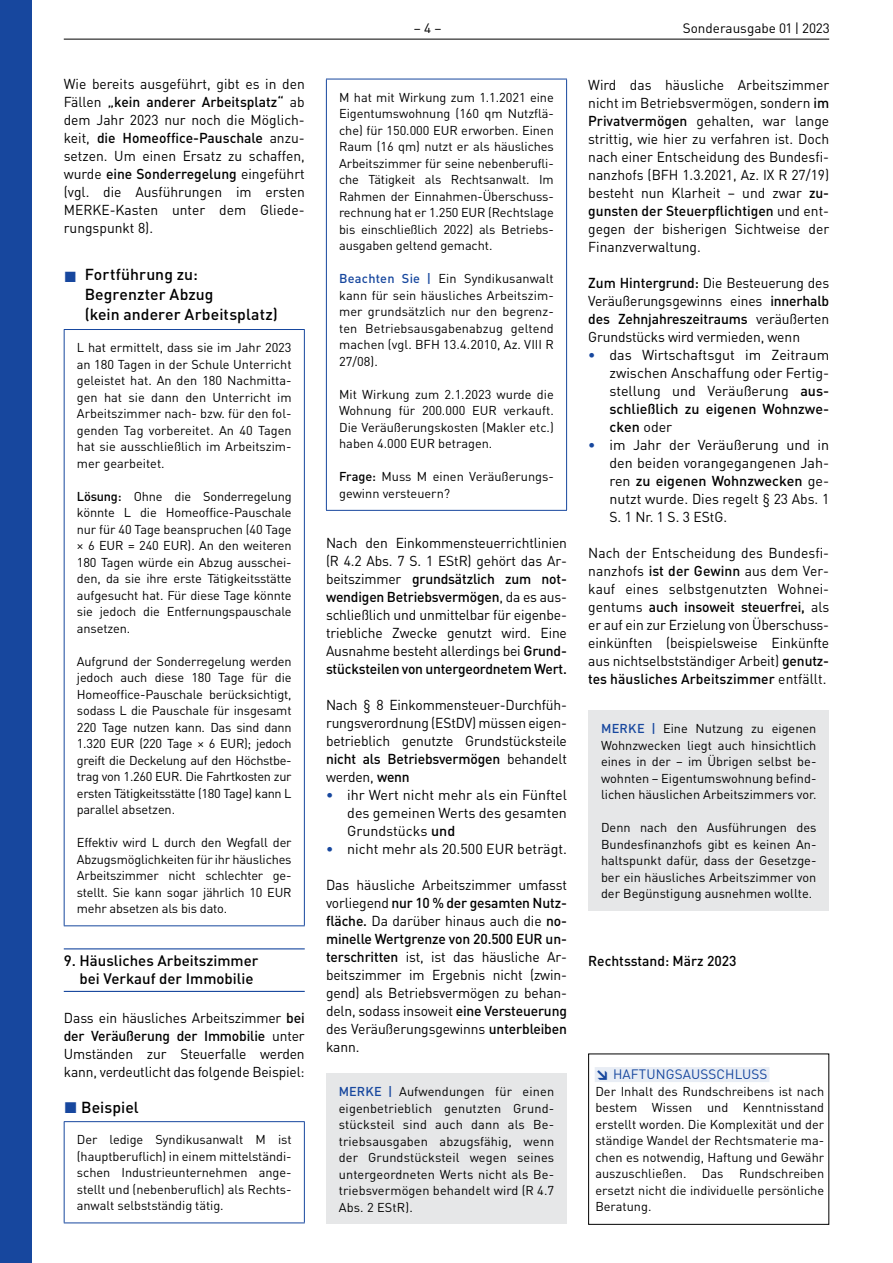
<style>
.page{position:relative;width:893px;height:1263px;background:#fff}
.page>*{position:absolute;margin:0;border:0;box-sizing:border-box;transform-origin:0 0}
.t1{font:500 15.75px/19.5px "DIN Pro";letter-spacing:.005em;color:#000}
.t2{font:500 15px/18px "DIN Pro";color:#000}
.t3{font:14.25px/18px "DIN Pro";letter-spacing:-.01em;color:#000;text-align:justify}
.t4{font:500 14.25px "DIN Pro";color:#000}
.t5{font:13.5px "DIN Pro";color:#000}
.t6{font:13.5px "DIN Pro";letter-spacing:.01em;color:#17479e}
.t7{font:12.75px/16.5px "DIN Pro";color:#000;text-align:justify}
.s1{font-weight:500}
.s2{color:#17479e}
.s3{font-weight:500;color:#17479e}
.s4{font-weight:900}
</style>
<div class="page">
<hr style="left:64px;top:39px;width:765px;height:1px;background:#000">
<div style="left:595px;top:1067px;width:174px;height:15px;background:#e8edf5"></div>
<div style="left:588px;top:1053px;width:241px;height:172px;border:1px solid #000"></div>
<hr style="left:64px;top:948px;width:241px;height:1px;background:#17479e">
<hr style="left:64px;top:991px;width:241px;height:1px;background:#17479e">
<hr style="left:64px;top:329px;width:241px;height:1px;background:#17479e">
<hr style="left:64px;top:330px;width:1px;height:595px;background:#17479e">
<hr style="left:304px;top:330px;width:1px;height:595px;background:#17479e">
<hr style="left:64px;top:925px;width:241px;height:1px;background:#17479e">
<hr style="left:64px;top:1121px;width:241px;height:1px;background:#17479e">
<hr style="left:64px;top:1122px;width:1px;height:100px;background:#17479e">
<hr style="left:304px;top:1122px;width:1px;height:100px;background:#17479e">
<hr style="left:64px;top:1222px;width:241px;height:1px;background:#17479e">
<hr style="left:326px;top:79px;width:241px;height:1px;background:#17479e">
<hr style="left:326px;top:79px;width:1px;height:431px;background:#17479e">
<hr style="left:566px;top:79px;width:1px;height:431px;background:#17479e">
<hr style="left:326px;top:510px;width:241px;height:1px;background:#17479e">
<div style="left:326px;top:1073px;width:241px;height:151px;background:#e6e7e8"></div>
<div style="left:588px;top:710px;width:241px;height:201px;background:#e6e7e8"></div>
<div style="left:0;top:0;width:32px;height:1263px;background:#17479e"></div>
<p class="t3" style="left:64px;top:75px;width:242px">Wie bereits ausgeführt, gibt es in den Fällen <span class="s1">„kein anderer Arbeitsplatz“</span> ab dem Jahr 2023 nur noch die Möglich&shy;keit, <span class="s1">die Homeoffice-Pauschale</span> anzu&shy;setzen. Um einen Ersatz zu schaffen, wurde <span class="s1">eine Sonderregelung</span> eingeführt (vgl. die Ausführungen im ersten MERKE-Kasten unter dem Gliede&shy;rungspunkt 8).</p>
<p class="t1" style="left:85px;top:264px;width:195px;text-indent:-21px"><span class="s2">◼</span> Fortführung zu:<br>Begrenzter Abzug<br>(kein anderer Arbeitsplatz)</p>
<p class="t7" style="left:77px;top:339px;width:216px">L hat ermittelt, dass sie im Jahr 2023 an 180 Tagen in der Schule Unterricht geleistet hat. An den 180 Nachmitta&shy;gen hat sie dann den Unterricht im Arbeitszimmer nach- bzw. für den fol&shy;genden Tag vorbereitet. An 40 Tagen hat sie ausschließlich im Arbeitszim&shy;mer gearbeitet.</p>
<p class="t7" style="left:77px;top:487px;width:216px"><span class="s1">Lösung:</span> Ohne die Sonderregelung könnte L die Homeoffice-Pauschale nur für 40 Tage beanspruchen (40 Tage × 6 EUR = 240 EUR). An den weiteren 180 Tagen würde ein Abzug ausschei&shy;den, da sie ihre erste Tätigkeitsstätte aufgesucht hat. Für diese Tage könnte sie jedoch die Entfernungspauschale ansetzen.</p>
<p class="t7" style="left:77px;top:652px;width:216px">Aufgrund der Sonderregelung werden jedoch auch diese 180 Tage für die Homeoffice-Pauschale berücksichtigt, sodass L die Pauschale für insgesamt 220 Tage nutzen kann. Das sind dann 1.320 EUR (220 Tage × 6 EUR); jedoch greift die Deckelung auf den Höchstbe&shy;trag von 1.260 EUR. Die Fahrtkosten zur ersten Tätigkeitsstätte (180 Tage) kann L parallel absetzen.</p>
<p class="t7" style="left:77px;top:834px;width:216px">Effektiv wird L durch den Wegfall der Abzugsmöglichkeiten für ihr häusliches Arbeitszimmer nicht schlechter ge&shy;stellt. Sie kann sogar jährlich 10 EUR mehr absetzen als bis dato.</p>
<p class="t2" style="left:80px;top:951px;width:180px;text-indent:-16px">9. Häusliches Arbeitszimmer bei Verkauf der Immobilie</p>
<p class="t3" style="left:64px;top:1009px;width:242px">Dass ein häusliches Arbeitszimmer <span class="s1">bei der Veräußerung der Immobilie</span> unter Umständen zur Steuerfalle werden kann, verdeutlicht das folgende Beispiel:</p>
<p class="t1" style="left:64px;top:1097px;width:76px"><span class="s2">◼</span> Beispiel</p>
<p class="t7" style="left:77px;top:1131px;width:216px">Der ledige Syndikusanwalt M ist (hauptberuflich) in einem mittelständi&shy;schen Industrieunternehmen ange&shy;stellt und (nebenberuflich) als Rechts&shy;anwalt selbstständig tätig.</p>
<p class="t5" style="left:414px;top:19px;width:29px">– 4 –</p>
<p class="t5" style="left:683px;top:19px;width:148px">Sonderausgabe 01 | 2023</p>
<p class="t7" style="left:339px;top:88px;width:216px">M hat mit Wirkung zum 1.1.2021 eine Eigentumswohnung (160 qm Nutzflä&shy;che) für 150.000 EUR erworben. Einen Raum (16 qm) nutzt er als häusliches Arbeitszimmer für seine nebenberufli&shy;che Tätigkeit als Rechtsanwalt. Im Rahmen der Einnahmen-Überschuss&shy;rechnung hat er 1.250 EUR (Rechtslage bis einschließlich 2022) als Betriebs&shy;ausgaben geltend gemacht.</p>
<p class="t7" style="left:339px;top:270px;width:216px"><span class="s3">Beachten Sie |</span> Ein Syndikusanwalt kann für sein häusliches Arbeitszim&shy;mer grundsätzlich nur den begrenz&shy;ten Betriebsausgabenabzug geltend machen (vgl. BFH 13.4.2010, Az. VIII R 27/08).</p>
<p class="t7" style="left:339px;top:385px;width:216px">Mit Wirkung zum 2.1.2023 wurde die Wohnung für 200.000 EUR verkauft.<br>Die Veräußerungskosten (Makler etc.) haben 4.000 EUR betragen.</p>
<p class="t7" style="left:339px;top:468px;width:216px"><span class="s1">Frage:</span> Muss M einen Veräußerungs&shy;gewinn versteuern?</p>
<p class="t3" style="left:326px;top:533px;width:242px">Nach den Einkommensteuerrichtlinien (R 4.2 Abs. 7 S. 1 EStR) gehört das Ar&shy;beitszimmer <span class="s1">grundsätzlich zum not&shy;wendigen Betriebsvermögen</span>, da es aus&shy;schließlich und unmittelbar für eigenbe&shy;triebliche Zwecke genutzt wird. Eine Ausnahme besteht allerdings bei <span class="s1">Grund&shy;stücksteilen von untergeordnetem Wert.</span></p>
<p class="t3" style="left:326px;top:695px;width:242px;text-align:left">Nach § 8 Einkommensteuer-Durchfüh&shy;rungsverordnung (EStDV) müssen eigen&shy;betrieblich genutzte Grundstücksteile <span class="s1">nicht als Betriebsvermögen</span> behandelt werden, <span class="s1">wenn</span></p>
<p class="t3" style="left:347px;top:785px;width:221px;text-indent:-21px"><span class="s3">•</span> ihr Wert nicht mehr als ein Fünftel des gemeinen Werts des gesamten Grundstücks <span class="s1">und</span></p>
<p class="t3" style="left:326px;top:839px;width:242px"><span class="s3">•</span> nicht mehr als 20.500 EUR beträgt.</p>
<p class="t3" style="left:326px;top:875px;width:242px">Das häusliche Arbeitszimmer umfasst vorliegend <span class="s1">nur 10 % der gesamten Nutz&shy;fläche.</span> Da darüber hinaus auch die <span class="s1">no&shy;minelle Wertgrenze von 20.500 EUR un&shy;terschritten</span> ist, ist das häusliche Ar&shy;beitszimmer im Ergebnis nicht (zwin&shy;gend) als Betriebsvermögen zu behan&shy;deln, sodass insoweit <span class="s1">eine Versteuerung </span>des Veräußerungsgewinns <span class="s1">unterbleiben </span>kann.</p>
<p class="t7" style="left:339px;top:1083px;width:217px"><span class="s3">MERKE |</span> Aufwendungen für einen eigenbetrieblich genutzten Grund&shy;stücksteil sind auch dann als Be&shy;triebsausgaben abzugsfähig, wenn der Grundstücksteil wegen seines untergeordneten Werts nicht als Be&shy;triebsvermögen behandelt wird (R 4.7<br>Abs. 2 EStR).</p>
<p class="t3" style="left:588px;top:75px;width:242px">Wird das häusliche Arbeitszimmer nicht im Betriebsvermögen, sondern <span class="s1">im Privatvermögen</span> gehalten, war lange strittig, wie hier zu verfahren ist. Doch nach einer Entscheidung des Bundesfi&shy;nanzhofs (BFH 1.3.2021, Az. IX R 27/19) besteht nun Klarheit – und zwar <span class="s1">zu&shy;gunsten der Steuerpflichtigen</span> und ent&shy;gegen der bisherigen Sichtweise der Finanzverwaltung.</p>
<p class="t3" style="left:588px;top:273px;width:242px"><span class="s1">Zum Hintergrund:</span> Die Besteuerung des Veräußerungsgewinns eines <span class="s1">innerhalb des Zehnjahreszeitraums</span> veräußerten Grundstücks wird vermieden, wenn</p>
<p class="t3" style="left:609px;top:345px;width:221px;text-indent:-21px"><span class="s3">•</span> das Wirtschaftsgut im Zeitraum zwischen Anschaffung oder Fertig&shy;stellung und Veräußerung <span class="s1">aus&shy;schließlich zu eigenen Wohnzwe&shy;cken</span> oder</p>
<p class="t3" style="left:609px;top:435px;width:221px;text-indent:-21px"><span class="s3">•</span> im Jahr der Veräußerung und in den beiden vorangegangenen Jah&shy;ren <span class="s1">zu eigenen Wohnzwecken</span> ge&shy;nutzt wurde. Dies regelt § 23 Abs. 1<br>S. 1 Nr. 1 S. 3 EStG.</p>
<p class="t3" style="left:588px;top:543px;width:242px;text-align:left">Nach der Entscheidung des Bundesfi&shy;nanzhofs <span class="s1">ist der Gewinn</span> aus dem Ver&shy;kauf eines selbstgenutzten Wohnei&shy;gentums <span class="s1">auch insoweit steuerfrei,</span> als er auf ein zur Erzielung von Überschuss&shy;einkünften (beispielsweise Einkünfte aus nichtselbstständiger Arbeit) <span class="s1">genutz&shy;tes häusliches Arbeitszimmer</span> entfällt.</p>
<p class="t7" style="left:601px;top:720px;width:217px"><span class="s3">MERKE |</span> Eine Nutzung zu eigenen Wohnzwecken liegt auch hinsichtlich eines in der – im Übrigen selbst be&shy;wohnten – Eigentumswohnung befind&shy;lichen häuslichen Arbeitszimmers vor.</p>
<p class="t7" style="left:601px;top:819px;width:217px">Denn nach den Ausführungen des Bundesfinanzhofs gibt es keinen An&shy;haltspunkt dafür, dass der Gesetzge&shy;ber ein häusliches Arbeitszimmer von der Begünstigung ausnehmen wollte.</p>
<p class="t4" style="left:588px;top:951px;width:150px">Rechtsstand: März 2023</p>
<p class="t6" style="left:595px;top:1065px;width:173px"><span class="s4">↘</span> HAFTUNGSAUSSCHLUSS</p>
<p class="t7" style="left:595px;top:1082px;width:230px">Der Inhalt des Rundschreibens ist nach bestem Wissen und Kenntnisstand erstellt worden. Die Komplexität und der ständige Wandel der Rechtsmaterie ma&shy;chen es notwendig, Haftung und Gewähr auszuschließen. Das Rundschreiben ersetzt nicht die individuelle persönliche Beratung.</p>
</div>
